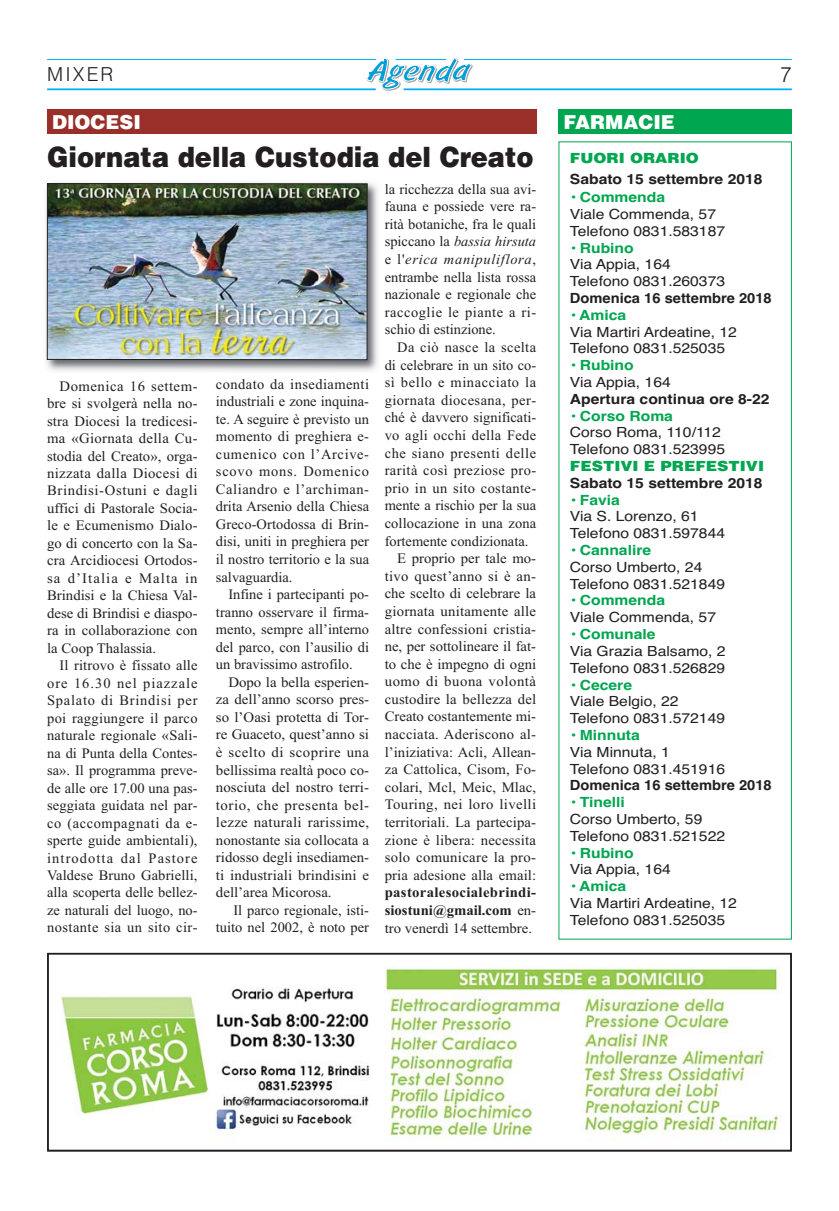
<style>
.page{position:relative;width:839px;height:1211px;background:#fff}
.page>*{position:absolute;margin:0;border:0;box-sizing:border-box;transform-origin:0 0}
.t1{font:900 28px "Helvetica";color:#231f20;scale:.92 1}
.t2{font:300 21px "Helvetica";color:#231f20}
.t3{font:900 19.25px "Helvetica";color:#fff}
.t4{font:300 19.25px "Helvetica";letter-spacing:.11em;color:#231f20}
.t5{font:14.35px/17.5px "Times New Roman";letter-spacing:.005em;color:#231f20;text-align:justify}
.t6{font:14.35px "Times New Roman";letter-spacing:.03em;color:#231f20}
.t7{font:700 14.35px/17.5px "Times New Roman";letter-spacing:.025em;color:#231f20;text-align:justify}
.t8{font:14.35px "Times New Roman";letter-spacing:.025em;color:#231f20}
.t9{font:14.35px "Times New Roman";letter-spacing:.04em;color:#231f20}
.t10{font:14.35px "Times New Roman";letter-spacing:.035em;color:#231f20}
.t11{font:14px/16.8px "Helvetica";color:#231f20;scale:1.12 1}
.t12{font:700 14px "Helvetica";color:#00a650;scale:1.12 1}
.t13{font:700 14px "Helvetica";color:#231f20;scale:1.12 1}
.t14{font:700 14px "Helvetica";color:#231f20;scale:1.05 1}
.t15{font:900 14px "Helvetica";color:#00a650;scale:1.12 1}
.s1{font-style:italic}
.s2{font-weight:400}
</style>
<div class="page">
<hr style="left:403px;top:88px;width:388px;height:2px;background:#00aeef">
<hr style="left:47px;top:88px;width:328px;height:2px;background:#00aeef">
<hr style="left:464px;top:59px;width:327px;height:1px;background:#00aeef">
<hr style="left:47px;top:59px;width:329px;height:1px;background:#00aeef">
<svg style="left:366px;top:58px;width:106px;height:33px"></svg>
<div style="left:558px;top:109px;width:233px;height:25px;background:#00a650"></div>
<img style="left:60px;top:967px;width:719px;height:173px">
<div style="left:47px;top:952px;width:744px;height:199px;border:2px solid #231f20"></div>
<div style="left:47px;top:109px;width:489px;height:25px;background:#9a2e28"></div>
<img style="left:46px;top:182px;width:332px;height:189px">
<img style="left:49px;top:185px;width:316px;height:173px">
<div style="left:47px;top:183px;width:320px;height:177px;border:1px solid #231f20"></div>
<h3 class="t4" style="left:47px;top:67px;width:68px">MIXER</h3>
<h2 class="t2" style="left:780px;top:66px;width:13px">7</h2>
<h3 class="t3" style="left:563px;top:115px;width:113px">FARMACIE</h3>
<p class="t15" style="left:569px;top:153px;width:117px">FUORI ORARIO</p>
<p class="t13" style="left:569px;top:174px;width:173px">Sabato 15 settembre 2018</p>
<p class="t12" style="left:569px;top:192px;width:86px">• Commenda</p>
<p class="t11" style="left:569px;top:207px;width:140px">Viale Commenda, 57<br>Telefono 0831.583187</p>
<p class="t12" style="left:569px;top:242px;width:58px">• Rubino</p>
<p class="t11" style="left:569px;top:257px;width:140px">Via Appia, 164<br>Telefono 0831.260373</p>
<p class="t14" style="left:569px;top:293px;width:194px">Domenica 16 settembre 2018</p>
<p class="t12" style="left:569px;top:310px;width:52px">• Amica</p>
<p class="t11" style="left:569px;top:324px;width:151px">Via Martiri Ardeatine, 12<br>Telefono 0831.525035</p>
<p class="t12" style="left:569px;top:360px;width:58px">• Rubino</p>
<p class="t11" style="left:569px;top:375px;width:92px">Via Appia, 164</p>
<p class="t13" style="left:569px;top:394px;width:180px">Apertura continua or e 8-22</p>
<p class="t12" style="left:569px;top:410px;width:93px">• Corso Roma</p>
<p class="t11" style="left:569px;top:425px;width:140px">Corso Roma, 110/112<br>Telefono 0831. 523995</p>
<p class="t15" style="left:569px;top:461px;width:175px">FESTIVI E PREF ESTIVI</p>
<p class="t13" style="left:569px;top:478px;width:173px">Sabato 15 settembre 2018</p>
<p class="t12" style="left:569px;top:494px;width:46px">• Favia</p>
<p class="t11" style="left:569px;top:509px;width:140px">Via S. Lorenzo, 61<br>Telefono 0831.597844</p>
<p class="t12" style="left:569px;top:545px;width:74px">• Cannalire</p>
<p class="t11" style="left:569px;top:560px;width:140px">Corso Umberto, 24<br>Telefono 0831.521849</p>
<p class="t12" style="left:569px;top:595px;width:86px">• Commenda</p>
<p class="t11" style="left:569px;top:610px;width:132px">Viale Commenda, 57</p>
<p class="t12" style="left:569px;top:629px;width:78px">• Comunale</p>
<p class="t11" style="left:569px;top:644px;width:140px">Via Grazia Balsamo, 2<br>Telefono 0831.526829</p>
<p class="t12" style="left:569px;top:679px;width:57px">• Cecere</p>
<p class="t11" style="left:569px;top:694px;width:140px">Viale Belgio, 22<br>Telefono 0831.572149</p>
<p class="t12" style="left:569px;top:730px;width:64px">• Minnuta</p>
<p class="t11" style="left:569px;top:744px;width:140px">Via Minnuta, 1<br>Telefono 0831.451916</p>
<p class="t14" style="left:569px;top:780px;width:194px">Domenica 16 settembre 2018</p>
<p class="t12" style="left:569px;top:797px;width:51px">• Tinelli</p>
<p class="t11" style="left:569px;top:812px;width:140px">Corso Umberto, 59<br>Telefono 0831.521522</p>
<p class="t12" style="left:569px;top:847px;width:58px">• Rubino</p>
<p class="t11" style="left:569px;top:862px;width:92px">Via Appia, 164</p>
<p class="t12" style="left:569px;top:881px;width:52px">• Amica</p>
<p class="t11" style="left:569px;top:896px;width:151px">Via Martiri Ardeatine, 12<br>Telefono 0831.525035</p>
<h3 class="t3" style="left:52px;top:115px;width:90px">DIOCESI</h3>
<h1 class="t1" style="left:47px;top:146px;width:530px">Giornata della Custodia del Creato</h1>
<p class="t5" style="left:384px;top:181px;width:153px">la ricchezza della sua avi&shy;fauna e possiede vere ra&shy;rità botaniche, fra le quali spiccano la <span class="s1">bassia hirsuta </span>e l'<span class="s1">erica manipuliflora</span>, entrambe nella lista rossa nazionale e regionale che raccoglie le piante a ri&shy;schio di estinzione.</p>
<p class="t6" style="left:397px;top:342px;width:140px">Da ciò nasce la scelta</p>
<p class="t5" style="left:384px;top:357px;width:153px">di celebrare in un sito co-</p>
<p class="t9" style="left:384px;top:377px;width:153px">sì bello e minacciato la</p>
<p class="t6" style="left:384px;top:395px;width:153px">giornata diocesana, per-</p>
<p class="t5" style="left:384px;top:410px;width:153px">ché è davvero significati-</p>
<p class="t5" style="left:384px;top:428px;width:153px">vo agli occhi della Fede</p>
<p class="t10" style="left:384px;top:447px;width:153px">che siano presenti delle</p>
<p class="t6" style="left:384px;top:465px;width:153px">rarità così preziose pro-</p>
<p class="t8" style="left:384px;top:483px;width:153px">prio in un sito costante-</p>
<p class="t5" style="left:384px;top:498px;width:153px">mente a rischio per la sua</p>
<p class="t5" style="left:384px;top:515px;width:153px">collocazione in una zona</p>
<p class="t5" style="left:384px;top:533px;width:145px">fortemente condizionata.</p>
<p class="t5" style="left:397px;top:551px;width:140px">E proprio per tale mo-</p>
<p class="t8" style="left:384px;top:570px;width:153px">tivo quest’anno si è an-</p>
<p class="t5" style="left:384px;top:586px;width:153px">che scelto di celebrare la</p>
<p class="t5" style="left:384px;top:603px;width:153px">giornata unitamente alle</p>
<p class="t5" style="left:384px;top:621px;width:153px">altre confessioni cristia-</p>
<p class="t5" style="left:384px;top:639px;width:153px">ne, per sottolineare il fat-</p>
<p class="t5" style="left:384px;top:656px;width:153px">to che è impegno di ogni</p>
<p class="t9" style="left:384px;top:676px;width:153px">uomo di buona volontà</p>
<p class="t5" style="left:384px;top:691px;width:153px">custodire la bellezza del</p>
<p class="t5" style="left:384px;top:709px;width:153px">Creato costantemente mi-</p>
<p class="t5" style="left:384px;top:727px;width:153px">nacciata. Aderiscono al-</p>
<p class="t5" style="left:384px;top:744px;width:153px">l’iniziativa: Acli, Allean-</p>
<p class="t5" style="left:384px;top:762px;width:153px">za Cattolica, Cisom, Fo-</p>
<p class="t5" style="left:384px;top:779px;width:153px">colari, Mcl, Meic, Mlac,</p>
<p class="t6" style="left:384px;top:799px;width:153px">Touring, nei loro livelli</p>
<p class="t5" style="left:384px;top:814px;width:153px">territoriali. La partecipa-</p>
<p class="t5" style="left:384px;top:832px;width:153px">zione è libera: necessita</p>
<p class="t8" style="left:384px;top:852px;width:153px">solo comunicare la pro-</p>
<p class="t5" style="left:384px;top:867px;width:153px">pria adesione alla email:</p>
<p class="t7" style="left:384px;top:885px;width:153px">pastoralesocialebrindi&shy;siostuni@gmail.com <span class="s2">en&shy;tro venerdì 14 settembre.</span></p>
<p class="t5" style="left:216px;top:376px;width:155px">condato da insediamenti industriali e zone inquina&shy;te. A seguire è previsto un momento di preghiera e&shy;cumenico con l’Arcive&shy;scovo mons. Domenico Caliandro e l’archiman&shy;drita Arsenio della Chiesa Greco-Ortodossa di Brin&shy;disi, uniti in preghiera per il nostro territorio e la sua salvaguardia.</p>
<p class="t5" style="left:216px;top:587px;width:155px;text-indent:12px">Infine i partecipanti po&shy;tranno osservare il firma&shy;mento, sempre all’interno del parco, con l’ausilio di un bravissimo astrofilo.</p>
<p class="t5" style="left:216px;top:674px;width:155px;text-indent:12px">Dopo la bella esperien&shy;za dell’anno scorso pres&shy;so l’Oasi protetta di Tor&shy;re Guaceto, quest’anno si è scelto di scoprire una bellissima realtà poco co&shy;nosciuta del nostro terri&shy;torio, che presenta bel&shy;lezze naturali rarissime, nonostante sia collocata a ridosso degli insediamen&shy;ti industriali brindisini e dell’area Micorosa.</p>
<p class="t5" style="left:216px;top:902px;width:155px;text-align:right">Il parco regionale, isti&shy;tuito nel 2002, è noto per</p>
<p class="t5" style="left:47px;top:378px;width:152px;text-indent:12px">Domenica 16 settem&shy;bre si svolgerà nella no&shy;stra Diocesi la tredicesi&shy;ma «Giornata della Cu&shy;stodia del Creato», orga&shy;nizzata dalla Diocesi di Brindisi-Ostuni e dagli uffici di Pastorale Socia&shy;le e Ecumenismo Dialo&shy;go di concerto con la Sa&shy;cra Arcidiocesi Ortodos&shy;sa d’Italia e Malta in Brindisi e la Chiesa Val&shy;dese di Brindisi e diaspo&shy;ra in collaborazione con la Coop Thalassia.</p>
<p class="t5" style="left:47px;top:658px;width:152px;text-indent:12px">Il ritrovo è fissato alle ore 16.30 nel piazzale Spalato di Brindisi per poi raggiungere il parco naturale regionale «Sali&shy;na di Punta della Contes&shy;sa». Il programma preve&shy;de alle ore 17.00 una pas&shy;seggiata guidata nel par&shy;co (accompagnati da e&shy;sperte guide ambientali), introdotta dal Pastore Valdese Bruno Gabrielli, alla scoperta delle bellez&shy;ze naturali del luogo, no&shy;nostante sia un sito cir-</p>
</div>
